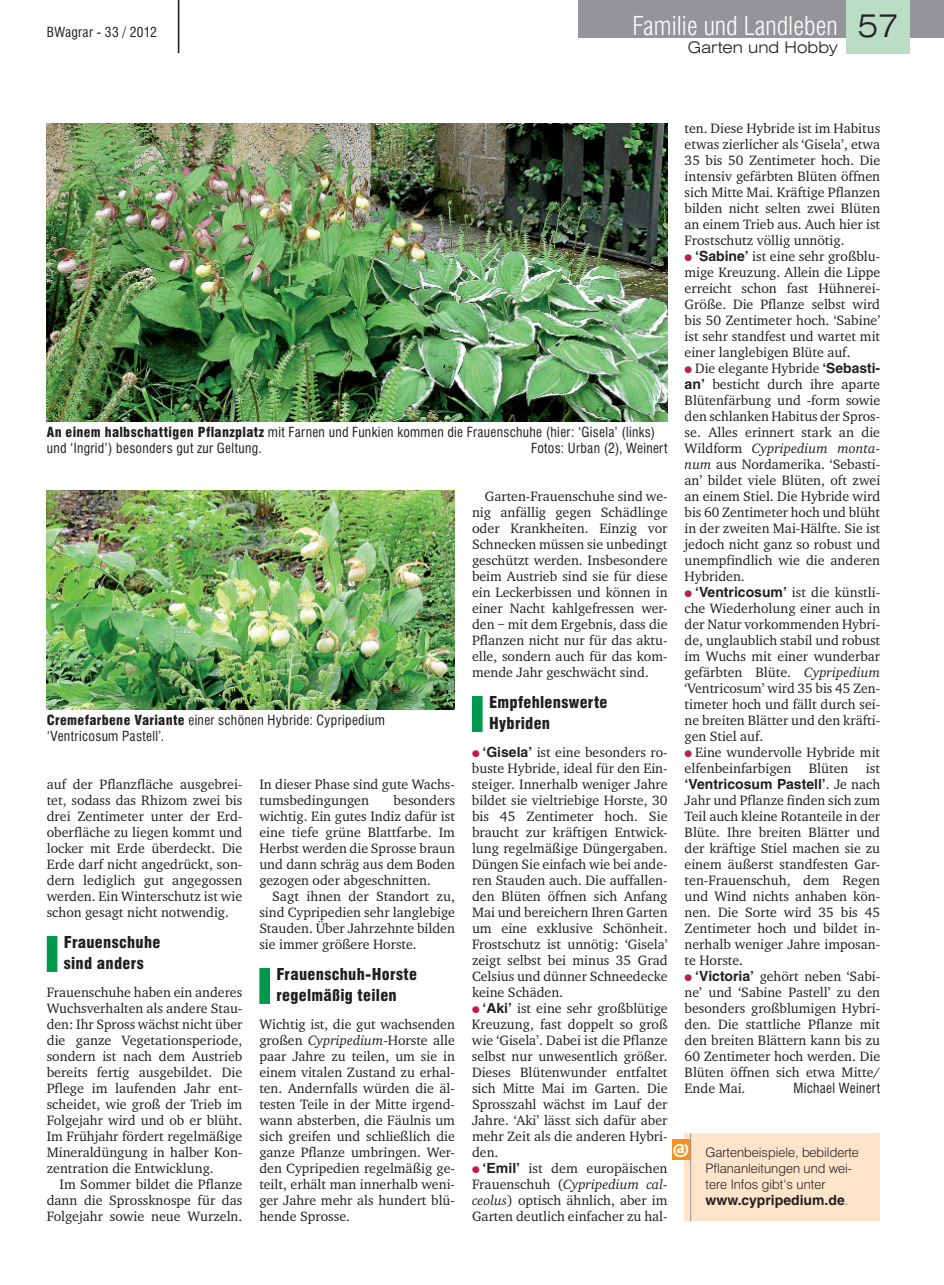
<style>
.page{position:relative;width:944px;height:1285px;background:#fff}
.page>*{position:absolute;margin:0;border:0;box-sizing:border-box;transform-origin:0 0}
.t1{font:300 condensed 25.65px "Swiss 721 BT";letter-spacing:-.005em;color:#fff}
.t2{font:700 19.05px "UV Profile";color:#fff}
.t3{font:900 condensed 16.05px/20.9px "Swiss 721 BT";letter-spacing:.015em;color:#231f20}
.t4{font:300 expanded 16.05px "Swiss 721 BT";color:#231f20}
.t5{font:13.95px/16px "UV Charter";color:#231f20;text-align:justify}
.t6{font:700 13.95px "Helvetica";color:#231f20}
.t7{font:condensed 13.65px/16px "Swiss 721 BT";letter-spacing:.02em;color:#231f20}
.t8{font:300 13.2px/16px "Swiss 721 BT";color:#231f20}
.s1{font-stretch:expanded;font-size:31.95px;color:#231f20}
.s2{color:#bf1d53}
.s3{font-family:"Helvetica";font-weight:700}
.s4{font-style:italic}
.s5{font-family:"UV Charter";font-weight:400}
.s6{font-weight:900}
.s7{font-family:"Swiss 721 BT";font-weight:300;font-size:13.2px}
</style>
<div class="page">
<div style="left:578px;top:0;width:366px;height:37px;background:#939598"></div>
<div style="left:846px;top:0;width:64px;height:53px;background:#bbddc6"></div>
<hr style="left:178px;top:0;width:1px;height:53px;background:#231f20">
<img style="left:47px;top:490px;width:408px;height:219px">
<img style="left:47px;top:123px;width:621px;height:298px">
<div style="left:47px;top:935px;width:10px;height:36px;background:#00984a"></div>
<div style="left:259px;top:967px;width:11px;height:36px;background:#00984a"></div>
<div style="left:472px;top:695px;width:11px;height:36px;background:#00984a"></div>
<div style="left:684px;top:1133px;width:196px;height:87px;background:#fee5ca"></div>
<div style="left:672px;top:1139px;width:18px;height:20px;background:#f7931d"></div>
<hr style="left:690px;top:1133px;width:1px;height:87px;background:#939598">
<p class="t7" style="left:47px;top:24px;width:112px">BWagrar - 33 / 2012</p>
<h1 class="t1" style="left:632px;top:10px;width:268px">Familie und Landleben <span class="s1">57</span></h1>
<p class="t4" style="left:688px;top:37px;width:151px">Garten und Hobby</p>
<p class="t5" style="left:685px;top:120px;width:197px">ten. Diese Hybride ist im Habitus etwas zierlicher als ‘Gisela’, etwa 35 bis 50 Zentimeter hoch. Die intensiv gefärbten Blüten öffnen sich Mitte Mai. Kräftige Pflanzen bilden nicht selten zwei Blüten an einem Trieb aus. Auch hier ist Frostschutz völlig unnötig.</p>
<p class="t5" style="left:685px;top:248px;width:197px"><span class="s2">●</span> <span class="s3">‘Sabine’</span> ist eine sehr großblu&shy;mige Kreuzung. Allein die Lippe erreicht schon fast Hühnerei-Größe. Die Pflanze selbst wird bis 50 Zentimeter hoch. ‘Sabine’ ist sehr standfest und wartet mit einer langlebigen Blüte auf.</p>
<p class="t5" style="left:685px;top:360px;width:197px"><span class="s2">●</span> Die elegante Hybride <span class="s3">‘Sebasti&shy;an’</span> besticht durch ihre aparte Blütenfärbung und -form sowie den schlanken Habitus der Spros&shy;se. Alles erinnert stark an die Wildform <span class="s4">Cypripedium monta&shy;num</span> aus Nordamerika. ‘Sebasti&shy;an’ bildet viele Blüten, oft zwei an einem Stiel. Die Hybride wird bis 60 Zentimeter hoch und blüht in der zweiten Mai-Hälfte. Sie ist jedoch nicht ganz so robust und unempfindlich wie die anderen Hybriden.</p>
<p class="t5" style="left:685px;top:584px;width:197px"><span class="s2">●</span> <span class="s3">‘Ventricosum’</span> ist die künstli&shy;che Wiederholung einer auch in der Natur vorkommenden Hybri&shy;de, unglaublich stabil und robust im Wuchs mit einer wunderbar gefärbten Blüte. <span class="s4">Cypripedium </span>‘Ventricosum’ wird 35 bis 45 Zen&shy;timeter hoch und fällt durch sei&shy;ne breiten Blätter und den kräfti&shy;gen Stiel auf.</p>
<p class="t5" style="left:685px;top:744px;width:197px"><span class="s2">●</span> Eine wundervolle Hybride mit elfenbeinfarbigen Blüten ist</p>
<p class="t6" style="left:685px;top:775px;width:197px">‘Ventricosum Pastell’<span class="s5">. Je nach</span></p>
<p class="t5" style="left:685px;top:792px;width:197px">Jahr und Pflanze finden sich zum Teil auch kleine Rotanteile in der Blüte. Ihre breiten Blätter und der kräftige Stiel machen sie zu einem äußerst standfesten Gar&shy;ten-Frauenschuh, dem Regen und Wind nichts anhaben kön&shy;nen. Die Sorte wird 35 bis 45<br>Zentimeter hoch und bildet in&shy;nerhalb weniger Jahre imposan&shy;te Horste.</p>
<p class="t5" style="left:685px;top:967px;width:197px"><span class="s2">●</span> <span class="s3">‘Victoria’</span> gehört neben ‘Sabi&shy;ne’ und ‘Sabine Pastell’ zu den besonders großblumigen Hybri&shy;den. Die stattliche Pflanze mit den breiten Blättern kann bis zu 60 Zentimeter hoch werden. Die Blüten öffnen sich etwa Mitte/ Ende Mai.</p>
<p class="t7" style="left:47px;top:424px;width:610px"><span class="s6">An einem halbschattigen Pflanzplatz</span> mit Farnen und Funkien kommen die Frauenschuhe (hier: ‘Gisela’ (links) und ‘Ingrid’) besonders gut zur Geltung.</p>
<p class="t7" style="left:531px;top:440px;width:138px">Fotos: Urban (2), Weinert</p>
<p class="t5" style="left:472px;top:488px;width:197px;text-indent:13px">Garten-Frauenschuhe sind we&shy;nig anfällig gegen Schädlinge oder Krankheiten. Einzig vor Schnecken müssen sie unbedingt geschützt werden. Insbesondere beim Austrieb sind sie für diese ein Leckerbissen und können in einer Nacht kahlgefressen wer&shy;den – mit dem Ergebnis, dass die Pflanzen nicht nur für das aktu&shy;elle, sondern auch für das kom&shy;mende Jahr geschwächt sind.</p>
<p class="t3" style="left:489px;top:691px;width:120px">Empfehlenswerte<br>Hybriden</p>
<p class="t5" style="left:472px;top:744px;width:197px"><span class="s2">●</span> <span class="s3">‘Gisela’</span> ist eine besonders ro&shy;buste Hybride, ideal für den Ein&shy;steiger. Innerhalb weniger Jahre bildet sie vieltriebige Horste, 30 bis 45 Zentimeter hoch. Sie braucht zur kräftigen Entwick&shy;lung regelmäßige Düngergaben.<br>Düngen Sie einfach wie bei ande&shy;ren Stauden auch. Die auffallen&shy;den Blüten öffnen sich Anfang Mai und bereichern Ihren Garten um eine exklusive Schönheit.<br>Frostschutz ist unnötig: ‘Gisela’ zeigt selbst bei minus 35 Grad Celsius und dünner Schneedecke keine Schäden.</p>
<p class="t5" style="left:472px;top:999px;width:197px"><span class="s2">●</span> <span class="s3">‘Aki’</span> ist eine sehr großblütige Kreuzung, fast doppelt so groß wie ‘Gisela’. Dabei ist die Pflanze selbst nur unwesentlich größer.<br>Dieses Blütenwunder entfaltet sich Mitte Mai im Garten. Die Sprosszahl wächst im Lauf der Jahre. ‘Aki’ lässt sich dafür aber mehr Zeit als die anderen Hybri&shy;den.</p>
<p class="t5" style="left:472px;top:1159px;width:197px"><span class="s2">●</span> <span class="s3">‘Emil’</span> ist dem europäischen Frauenschuh (<span class="s4">Cypripedium cal&shy;ceolus</span>) optisch ähnlich, aber im Garten deutlich einfacher zu hal-</p>
<p class="t7" style="left:47px;top:712px;width:340px"><span class="s6">Cremefarbene Variante</span> einer schönen Hybride: Cypripedium ‘Ventricosum Pastell’.</p>
<p class="t5" style="left:47px;top:776px;width:197px">auf der Pflanzfläche ausgebrei&shy;tet, sodass das Rhizom zwei bis drei Zentimeter unter der Erd&shy;oberfläche zu liegen kommt und locker mit Erde überdeckt. Die Erde darf nicht angedrückt, son&shy;dern lediglich gut angegossen werden. Ein Winterschutz ist wie schon gesagt nicht notwendig.</p>
<p class="t3" style="left:64px;top:931px;width:98px">Frauenschuhe sind anders</p>
<p class="t5" style="left:47px;top:983px;width:197px">Frauenschuhe haben ein anderes Wuchsverhalten als andere Stau&shy;den: Ihr Spross wächst nicht über die ganze Vegetationsperiode, sondern ist nach dem Austrieb bereits fertig ausgebildet. Die Pflege im laufenden Jahr ent&shy;scheidet, wie groß der Trieb im Folgejahr wird und ob er blüht.<br>Im Frühjahr fördert regelmäßige Mineraldüngung in halber Kon&shy;zentration die Entwicklung.</p>
<p class="t5" style="left:47px;top:1175px;width:197px;text-indent:13px">Im Sommer bildet die Pflanze dann die Sprossknospe für das Folgejahr sowie neue Wurzeln.</p>
<p class="t5" style="left:259px;top:776px;width:197px">In dieser Phase sind gute Wachs&shy;tumsbedingungen</p>
<p class="t5" style="left:259px;top:792px;width:197px;text-indent:134px">besonders wichtig. Ein gutes Indiz dafür ist eine tiefe grüne Blattfarbe. Im Herbst werden die Sprosse braun und dann schräg aus dem Boden gezogen oder abgeschnitten.</p>
<p class="t5" style="left:259px;top:888px;width:197px;text-indent:13px">Sagt ihnen der Standort zu, sind Cypripedien sehr langlebige Stauden. Über Jahrzehnte bilden sie immer größere Horste.</p>
<p class="t3" style="left:276px;top:963px;width:142px">Frauenschuh-Horste regelmäßig teilen</p>
<p class="t5" style="left:259px;top:1015px;width:197px">Wichtig ist, die gut wachsenden großen <span class="s4">Cypripedium</span>-Horste alle paar Jahre zu teilen, um sie in einem vitalen Zustand zu erhal&shy;ten. Andernfalls würden die äl&shy;testen Teile in der Mitte irgend&shy;wann absterben, die Fäulnis um sich greifen und schließlich die ganze Pflanze umbringen. Wer&shy;den Cypripedien regelmäßig ge&shy;teilt, erhält man innerhalb weni&shy;ger Jahre mehr als hundert blü&shy;hende Sprosse.</p>
<p class="t7" style="left:794px;top:1079px;width:88px">Michael Weinert</p>
<h2 class="t2" style="left:673px;top:1136px;width:18px">@</h2>
<p class="t8" style="left:706px;top:1143px;width:155px">Gartenbeispiele, bebilderte<br>Pflananleitungen und wei&shy;tere Infos gibt‘s unter</p>
<p class="t6" style="left:706px;top:1191px;width:144px">www.cypripedium.de<span class="s7">.</span></p>
</div>
